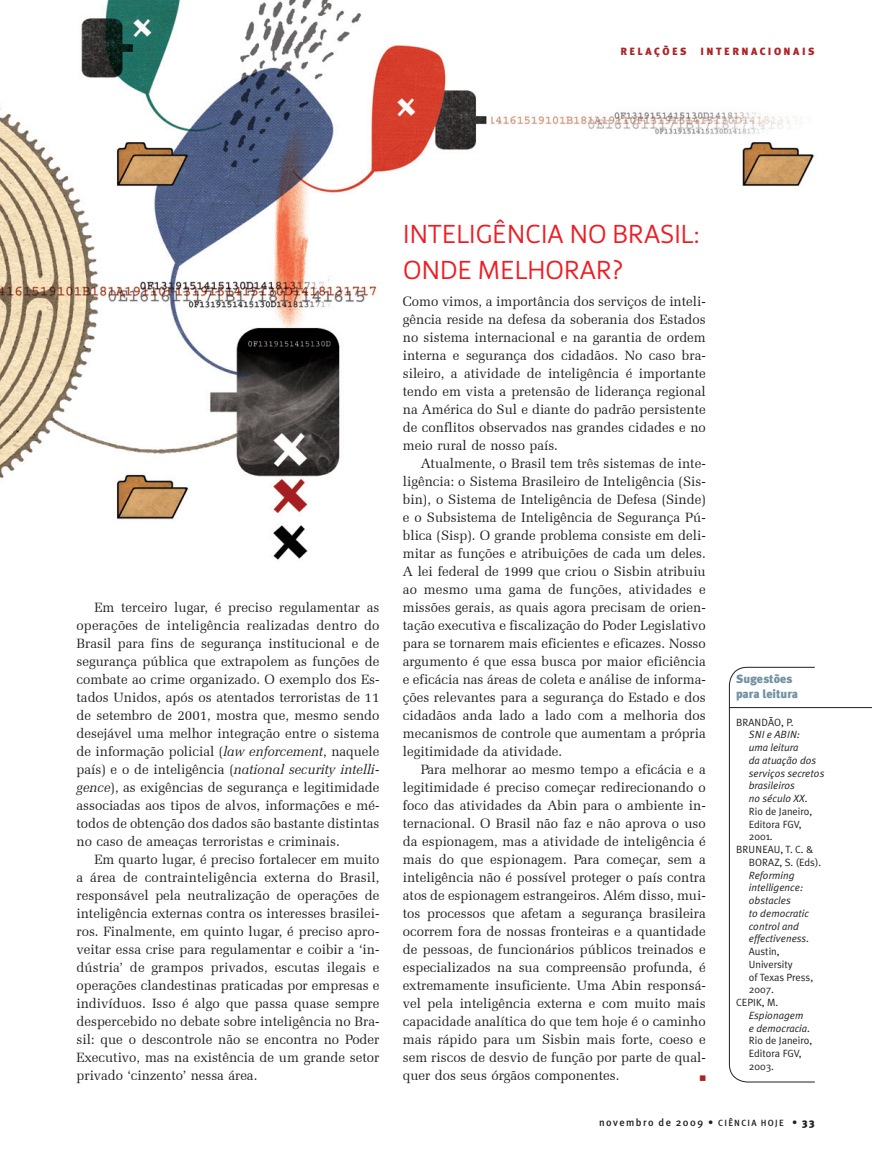
<style>
.page{position:relative;width:872px;height:1170px;background:#fff}
.page>*{position:absolute;margin:0;border:0;box-sizing:border-box;transform-origin:0 0}
.Subtitulo{font:27px/36px "Priva One Pro";letter-spacing:-.02em;color:#ee1d23}
.Body_text{font:13.5px/18px "Zapf Elliptical 711 BT";color:#231f20;text-align:justify}
._1º_parágrafo{font:13.5px/18px "Zapf Elliptical 711 BT";color:#231f20;text-align:justify}
.Sugestões_título{font:900 12px/15px "Meta Plus";color:#7191a2}
.Sugestões_para_leitu{font:italic 10.5px/12.8px "Meta Plus Normal";color:#231f20}
.Sugestões_para_leitu-2{font:10.5px/12.8px "Meta Plus Normal";color:#231f20}
.t1{font:500 10.5px "Meta Plus";letter-spacing:.135em;color:#231f20}
.Retranquinha{font:900 10.5px "Meta Plus";letter-spacing:.235em;color:#ae2226}
.s1{font-style:italic}
.s2{font-style:normal}
.s3{font-size:9px}
.s4{font-weight:900}
</style>
<div class="page">
<img style="left:0;top:0;width:872px;height:776px">
<svg style="left:729px;top:667px;width:86px;height:415px"></svg>
<hr style="left:729px;top:707px;width:143px;height:1px;background:#231f20">
<p class="Retranquinha" style="left:620px;top:45px;width:68px">RELAÇÕES</p>
<p class="Retranquinha" style="left:700px;top:45px;width:116px">INTERNACIONAIS</p>
<p class="Body_text" style="left:76px;top:598px;width:304px;text-indent:18px">Em terceiro lugar, é preciso regulamentar as operações de inteligência realizadas dentro do Brasil para fins de segurança institucional e de segurança pública que extrapolem as funções de combate ao crime organizado. O exemplo dos Es&shy;tados Unidos, após os atentados terroristas de 11 de setembro de 2001, mostra que, mesmo sendo desejável uma melhor integração entre o sistema de informação policial (<span class="s1">law enforcement</span>, naquele país) e o de inteligência (<span class="s1">national security intelli&shy;gence</span>), as exigências de segurança e legitimidade associadas aos tipos de alvos, informações e mé&shy;todos de obtenção dos dados são bastante distintas no caso de ameaças terroristas e criminais.</p>
<p class="Body_text" style="left:76px;top:850px;width:304px;text-indent:18px">Em quarto lugar, é preciso fortalecer em muito a área de contrainteligência externa do Brasil, responsável pela neutralização de operações de inteligência externas contra os interesses brasilei&shy;ros. Finalmente, em quinto lugar, é preciso apro&shy;veitar essa crise para regulamentar e coibir a ‘in&shy;dústria’ de grampos privados, escutas ilegais e operações clandestinas praticadas por empresas e indivíduos. Isso é algo que passa quase sempre despercebido no debate sobre inteligência no Bra&shy;sil: que o descontrole não se encontra no Poder Executivo, mas na existência de um grande setor privado ‘cinzento’ nessa área.</p>
<p class="Subtitulo" style="left:403px;top:215px;width:299px">I NTELIGÊNCIA NO BRASIL:<br>ONDE MELHORAR?</p>
<p class="_1º_parágrafo" style="left:403px;top:292px;width:304px">Como vimos, a importância dos serviços de inteli&shy;gência reside na defesa da soberania dos Estados no sistema internacional e na garantia de ordem interna e segurança dos cidadãos. No caso bra&shy;sileiro, a atividade de inteligência é importante tendo em vista a pretensão de liderança regional na América do Sul e diante do padrão persistente de conflitos observados nas grandes cidades e no meio rural de nosso país.</p>
<p class="Body_text" style="left:403px;top:454px;width:304px;text-indent:18px">Atualmente, o Brasil tem três sistemas de inte&shy;ligência: o Sistema Brasileiro de Inteligência (Sis&shy;bin), o Sistema de Inteligência de Defesa (Sinde) e o Subsistema de Inteligência de Segurança Pú&shy;blica (Sisp). O grande problema consiste em deli&shy;mitar as funções e atribuições de cada um deles.<br>A lei federal de 1999 que criou o Sisbin atribuiu ao mesmo uma gama de funções, atividades e missões gerais, as quais agora precisam de orien&shy;tação executiva e fiscalização do Poder Legislativo para se tornarem mais eficientes e eficazes. Nosso argumento é que essa busca por maior eficiência e eficácia nas áreas de coleta e análise de informa&shy;ções relevantes para a segurança do Estado e dos cidadãos anda lado a lado com a melhoria dos mecanismos de controle que aumentam a própria legitimidade da atividade.</p>
<p class="Body_text" style="left:403px;top:760px;width:304px;text-indent:18px">Para melhorar ao mesmo tempo a eficácia e a legitimidade é preciso começar redirecionando o foco das atividades da Abin para o ambiente in&shy;ternacional. O Brasil não faz e não aprova o uso da espionagem, mas a atividade de inteligência é mais do que espionagem. Para começar, sem a inteligência não é possível proteger o país contra atos de espionagem estrangeiros. Além disso, mui&shy;tos processos que afetam a segurança brasileira ocorrem fora de nossas fronteiras e a quantidade de pessoas, de funcionários públicos treinados e especializados na sua compreensão profunda, é extremamente insuficiente. Uma Abin responsá&shy;vel pela inteligência externa e com muito mais capacidade analítica do que tem hoje é o caminho mais rápido para um Sisbin mais forte, coeso e sem riscos de desvio de função por parte de qual&shy;quer dos seus órgãos componentes.</p>
<p class="Sugestões_título" style="left:736px;top:671px;width:64px">Sugestões para leitura</p>
<p class="Sugestões_para_leitu" style="left:749px;top:715px;width:77px;text-indent:-13px"><span class="s2">BRANDÃO, P.<br></span>SNI e ABIN:<br>uma leitura<br>da atuação dos serviços secretos brasileiros<br>no século XX<span class="s2">.<br>Rio de Janeiro,<br>Editora FGV,<br>2001.</span></p>
<p class="Sugestões_para_leitu" style="left:749px;top:842px;width:74px;text-indent:-13px"><span class="s2">BRUNEAU, T. C. &amp;<br>BORAZ, S. (Eds).<br></span>Reforming intelligence: obstacles<br>to democratic control and effectiveness<span class="s2">.<br>Austin,<br>University<br>of Texas Press,<br>2007.</span></p>
<p class="Sugestões_para_leitu-2" style="left:749px;top:995px;width:65px;text-indent:-13px">CEPIK, M.<br><span class="s1">Espionagem<br>e democracia</span>.<br>Rio de Janeiro,<br>Editora FGV,<br>2003.</p>
<p class="t1" style="left:599px;top:1115px;width:217px">novembro de 2009 • <span class="s3">Ciência Hoje</span> • <span class="s4">33</span></p>
</div>
